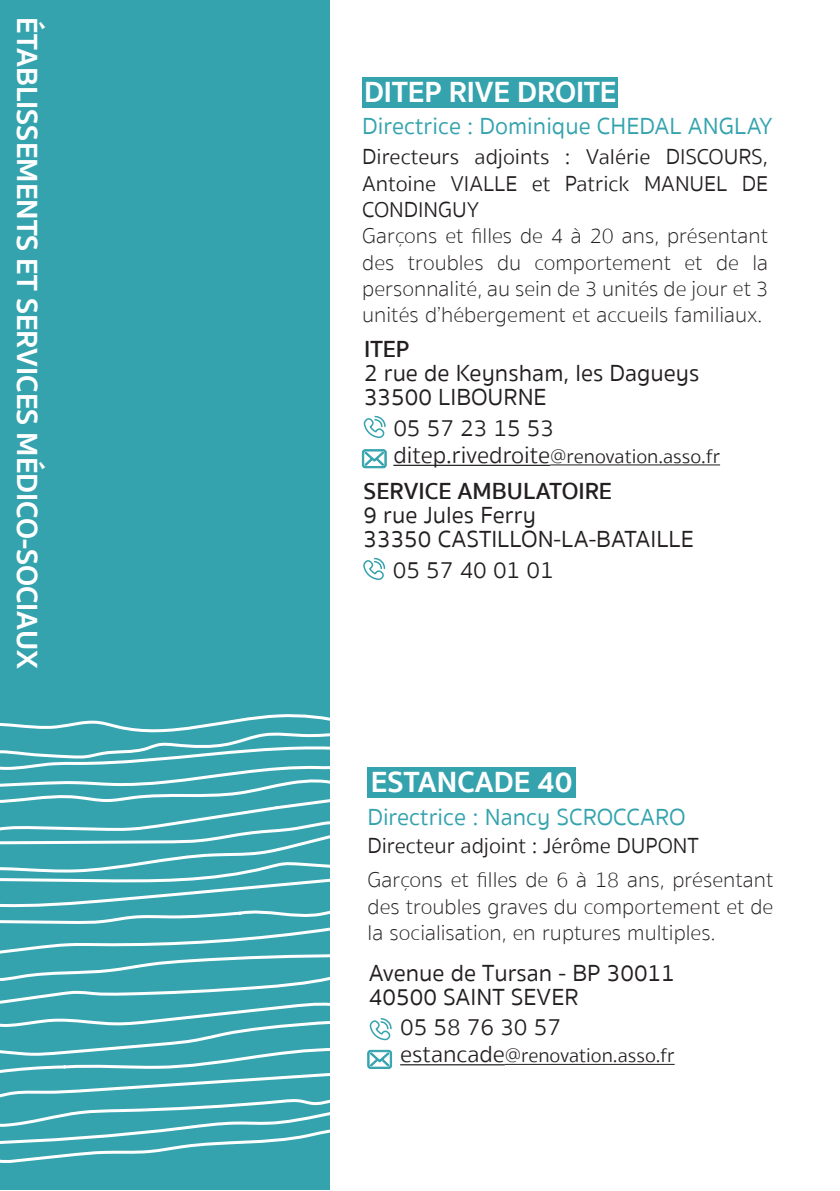
<style>
.page{position:relative;width:840px;height:1191px;background:#fff}
.page>*{position:absolute;margin:0;border:0;box-sizing:border-box;transform-origin:0 0}
.t1{font:700 30px "Sukhumvit Set";color:#fff}
.t2{font:24px "Sukhumvit Set Text";color:#231f20}
.t3{font:24px "Sukhumvit Set Text";color:#34a3ae}
.t4{font:300 24px "Sukhumvit Set";color:#231f20}
.t5{font:600 24px "Sukhumvit Set";color:#231f20}
.t6{font:100 22px/26.4px "Sukhumvit Set";color:#231f20;text-align:justify}
.t7{font:300 22px/26.4px "Sukhumvit Set";color:#231f20;text-align:justify}
.t8{font:300 20px "Sukhumvit Set";color:#231f20}
.s1{font-size:24px}
</style>
<div class="page">
<div style="left:0;top:0;width:329px;height:1189px;background:#34a3ae"></div>
<div style="left:362px;top:77px;width:256px;height:30px;background:#34a3ae"></div>
<svg style="left:363px;top:415px;width:23px;height:23px"></svg>
<hr style="left:393px;top:465px;width:157px;height:1px;background:#231f20">
<hr style="left:550px;top:464px;width:169px;height:1px;background:#231f20">
<svg style="left:362px;top:449px;width:24px;height:19px"></svg>
<div style="left:367px;top:767px;width:208px;height:30px;background:#34a3ae"></div>
<svg style="left:363px;top:557px;width:22px;height:23px"></svg>
<svg style="left:369px;top:1018px;width:23px;height:23px"></svg>
<hr style="left:400px;top:1064px;width:104px;height:1px;background:#231f20">
<hr style="left:504px;top:1063px;width:170px;height:1px;background:#231f20">
<svg style="left:367px;top:1050px;width:24px;height:18px"></svg>
<svg style="left:0;top:711px;width:330px;height:455px"></svg>
<p class="t1" style="left:50px;top:17px;width:653px;rotate:90deg">ÉTABLISSEMENTS ET SERVICES MÉDICO-SOCIAUX</p>
<p class="t1" style="left:364px;top:69px;width:254px">DITEP RIVE DROITE</p>
<p class="t3" style="left:362px;top:110px;width:412px">Directrice : Dominique CHEDAL ANGLAY</p>
<p class="t7" style="left:362px;top:144px;width:407px">Directeurs adjoints : Valérie DISCOURS, Antoine VIALLE et Patrick MANUEL DE CONDINGUY</p>
<p class="t6" style="left:362px;top:223px;width:407px">Garçons et filles de 4 à 20 ans, présentant des troubles du comportement et de la personnalité, au sein de 3 unités de jour et 3 unités d’hébergement et accueils familiaux.</p>
<p class="t5" style="left:364px;top:331px;width:47px">ITEP</p>
<p class="t2" style="left:364px;top:356px;width:337px">2 rue de Keynsham, les Dagueys</p>
<p class="t2" style="left:364px;top:380px;width:184px">33500 LIBOURNE</p>
<p class="t4" style="left:393px;top:411px;width:162px">05 57 23 15 53</p>
<p class="t8" style="left:393px;top:442px;width:328px"><span class="s1">ditep.rivedroite</span>@renovation.asso.fr</p>
<p class="t5" style="left:363px;top:473px;width:250px">SERVICE AMBULATOIRE</p>
<p class="t2" style="left:363px;top:498px;width:174px">9 rue Jules Ferry</p>
<p class="t2" style="left:363px;top:522px;width:332px">33350 CASTILLON-LA-BATAILLE</p>
<p class="t4" style="left:392px;top:553px;width:162px">05 57 40 01 01</p>
<p class="t1" style="left:371px;top:759px;width:203px">ESTANCADE 40</p>
<p class="t3" style="left:367px;top:800px;width:319px">Directrice : Nancy SCROCCARO</p>
<p class="t7" style="left:367px;top:833px;width:333px">Directeur adjoint : Jérôme DUPONT</p>
<p class="t6" style="left:367px;top:867px;width:407px">Garçons et filles de 6 à 18 ans, présentant des troubles graves du comportement et de la socialisation, en ruptures multiples.</p>
<p class="t2" style="left:369px;top:956px;width:307px">Avenue de Tursan - BP 30011</p>
<p class="t2" style="left:369px;top:980px;width:211px">40500 SAINT SEVER</p>
<p class="t4" style="left:400px;top:1010px;width:162px">05 58 76 30 57</p>
<p class="t8" style="left:400px;top:1041px;width:276px"><span class="s1">estancade</span>@renovation.asso.fr</p>
</div>
